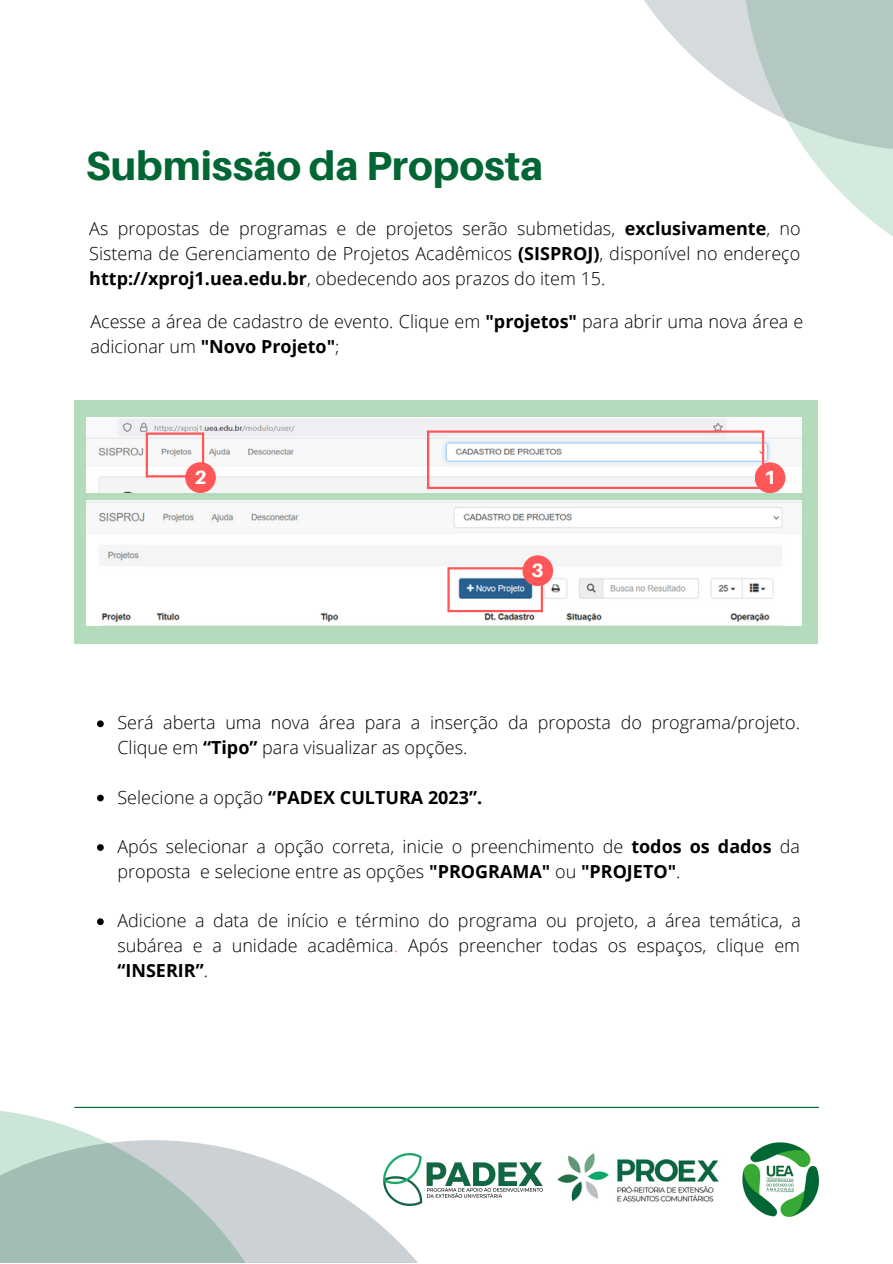
<style>
.page{position:relative;width:893px;height:1264px;background:#fff}
.page>*{position:absolute;margin:0;border:0;box-sizing:border-box;transform-origin:0 0}
.t1{font:800 40.5px "Aileron";color:#016633}
.t2{font:800 19.2px "Aileron";color:#fff}
.t3{font:300 18px/24.8px "Open Sans";color:#000}
.t4{font:700 18px "Open Sans";color:#000}
.s1{font-weight:700}
.s2{font-weight:300}
.s3{color:#ff5757}
</style>
<div class="page">
<img style="left:557px;top:1153px;width:162px;height:49px">
<img style="left:742px;top:1142px;width:76px;height:74px">
<hr style="left:74px;top:1106px;width:744px;height:1px;background:#016633">
<svg style="left:0;top:1107px;width:304px;height:33px"></svg>
<svg style="left:0;top:1140px;width:417px;height:122px"></svg>
<svg style="left:806px;top:151px;width:86px;height:85px;fill:#d5eade"></svg>
<svg style="left:644px;top:0;width:248px;height:151px"></svg>
<img style="left:383px;top:1153px;width:160px;height:52px">
<div style="left:74px;top:399px;width:744px;height:244px;background:#b4dbbb"></div>
<img style="left:87px;top:417px;width:714px;height:76px">
<img style="left:87px;top:500px;width:714px;height:125px">
<div style="left:185px;top:462px;width:31px;height:31px;background:#ff5757;border-radius:50%"></div>
<hr style="left:427px;top:433px;width:2px;height:54px;background:#ff5757">
<hr style="left:761px;top:433px;width:3px;height:54px;background:#ff5757">
<hr style="left:427px;top:430px;width:337px;height:3px;background:#ff5757">
<hr style="left:427px;top:487px;width:337px;height:2px;background:#ff5757">
<hr style="left:148px;top:475px;width:54px;height:2px;background:#ff5757">
<hr style="left:148px;top:432px;width:54px;height:3px;background:#ff5757">
<hr style="left:146px;top:432px;width:2px;height:45px;background:#ff5757">
<hr style="left:202px;top:432px;width:2px;height:45px;background:#ff5757">
<svg style="left:97px;top:720px;width:7px;height:7px"></svg>
<svg style="left:97px;top:794px;width:7px;height:7px"></svg>
<svg style="left:97px;top:844px;width:7px;height:6px"></svg>
<svg style="left:97px;top:918px;width:7px;height:7px"></svg>
<div style="left:754px;top:462px;width:31px;height:31px;background:#ff5757;border-radius:50%"></div>
<hr style="left:449px;top:610px;width:91px;height:2px;background:#ff5757">
<hr style="left:449px;top:567px;width:91px;height:2px;background:#ff5757">
<hr style="left:447px;top:567px;width:2px;height:45px;background:#ff5757">
<hr style="left:540px;top:567px;width:3px;height:45px;background:#ff5757">
<div style="left:522px;top:555px;width:31px;height:31px;background:#ff5757;border-radius:50%"></div>
<p class="t1" style="left:86px;top:141px;width:459px">Submissão da Proposta</p>
<p class="t3" style="left:89px;top:216px;width:712px;text-align:justify">As propostas de programas e de projetos serão submetidas, <span class="s1">exclusivamente</span>, no Sistema de Gerenciamento de Projetos Acadêmicos <span class="s1">(SISPROJ)</span>, disponível no endereço <span class="s1">http://xproj1.uea.edu.br</span>, obedecendo aos prazos do item 15.</p>
<p class="t3" style="left:90px;top:309px;width:714px">Acesse a área de cadastro de evento. Clique em <span class="s1">"projetos"</span> para abrir uma nova área e adicionar um <span class="s1">"Novo Projeto"</span>;</p>
<p class="t2" style="left:194px;top:466px;width:14px">2</p>
<p class="t2" style="left:531px;top:558px;width:14px">3</p>
<p class="t2" style="left:763px;top:466px;width:14px">1</p>
<p class="t3" style="left:117px;top:710px;width:684px">Será aberta uma nova área para a inserção da proposta do programa/projeto.<br>Clique em <span class="s1">“Tipo”</span> para visualizar as opções.</p>
<p class="t4" style="left:117px;top:784px;width:366px"><span class="s2">Selecione a opção</span> “PADEX CULTURA 2023”.</p>
<p class="t3" style="left:117px;top:833px;width:684px">Após selecionar a opção correta, inicie o preenchimento de <span class="s1">todos os dados</span> da proposta e selecione entre as opções <span class="s1">"PROGRAMA"</span> ou <span class="s1">"PROJETO"</span>.</p>
<p class="t3" style="left:117px;top:908px;width:685px;text-align:justify">Adicione a data de início e término do programa ou projeto, a área temática, a subárea e a unidade acadêmica<span class="s3">.</span> Após preencher todas os espaços, clique em <span class="s1">“INSERIR”</span>.</p>
</div>
